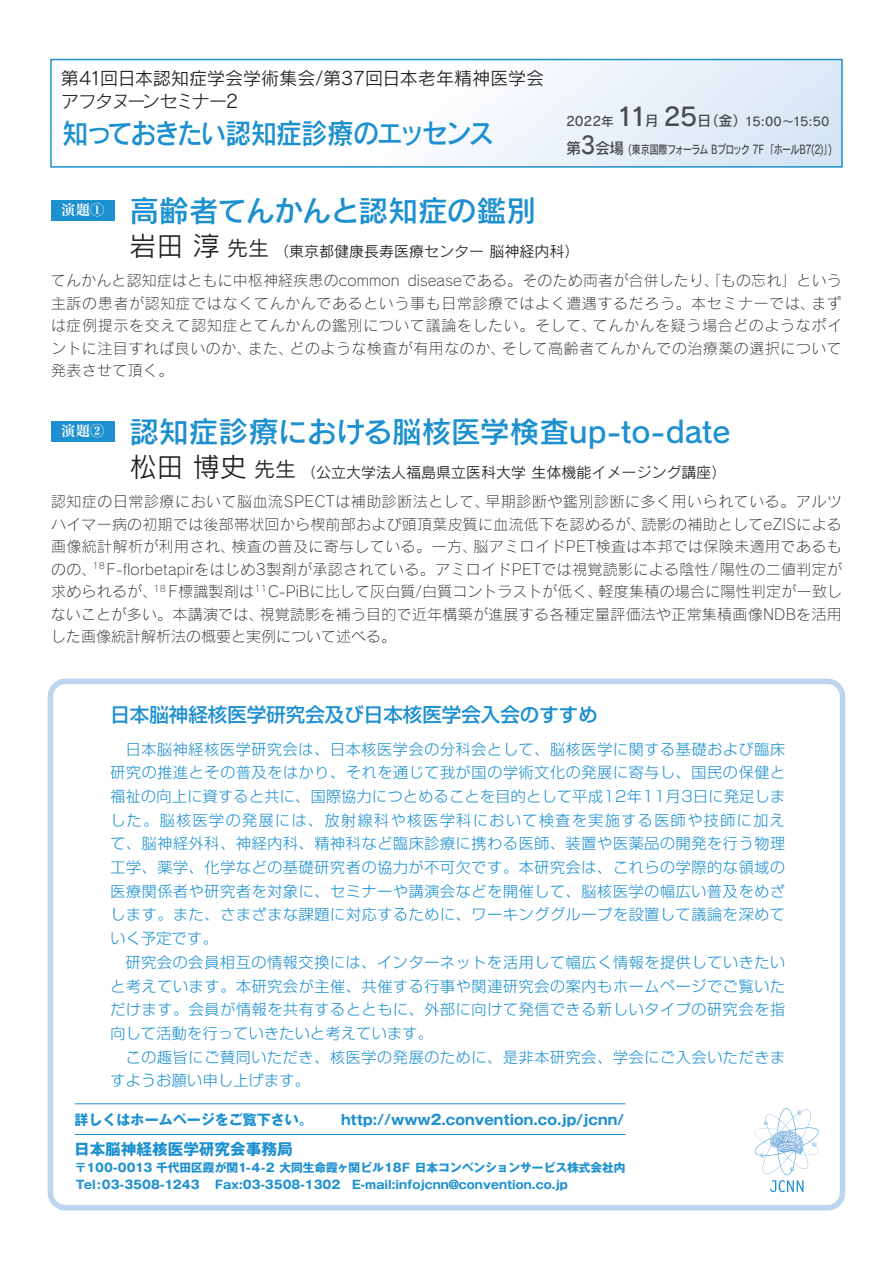
<style>
.page{position:relative;width:893px;height:1263px;background:#fff}
.page>*{position:absolute;margin:0;border:0;box-sizing:border-box;transform-origin:0 0}
.t1{font:30px "Rodin Pro DB";letter-spacing:-.015em;color:#1d90d0}
.t2{font:28.5px "Rodin Pro DB";letter-spacing:-.105em;color:#1d90d0;scale:.92 1}
.t3{font:500 19.5px "Shin Go";color:#1d90d0}
.t4{font:18px/22.5px "Rodin Pro M";letter-spacing:-.015em;color:#231f20}
.t5{font:700 15.6px "Gothic MB101";color:#1d90d0}
.t6{font:15px/22.5px "Rodin Pro L";letter-spacing:.02em;color:#231f20;text-align:justify}
.t7{font:300 15px/23.7px "Shin Go";letter-spacing:.045em;color:#1d90d0;text-align:justify}
.t8{font:15px "Rodin Pro M";color:#231f20}
.t9{font:700 expanded 14.25px "Ryumin Pr 6";letter-spacing:.025em;color:#fff}
.t10{font:700 14.1px "Gothic MB101";color:#1d90d0}
.t11{font:12px "Rodin Pro DB";letter-spacing:-.065em;color:#4b4c4d;scale:.75 1}
.t12{font:12px "Rodin Pro DB";letter-spacing:-.065em;color:#4b4c4d}
.t13{font:700 11.7px/17px "Gothic MB101";color:#1d90d0}
.s1{font-size:12.75px}
.s2{font-size:24.9px}
.s3{font-size:14.25px}
.s4{font-size:15.75px}
.s5{font-size:23.7px}
.s6{font-size:27px}
.s7{font-size:21px}
</style>
<div class="page">
<div style="left:48px;top:679px;width:797px;height:531px;border:6px solid #bcd4ee;border-radius:15px"></div>
<svg style="left:754px;top:1108px;width:65px;height:84px"></svg>
<hr style="left:75px;top:1134px;width:550px;height:1px;background:#1d90d0">
<hr style="left:75px;top:1103px;width:550px;height:1px;background:#1d90d0">
<div style="left:51px;top:60px;width:791px;height:107px;background:linear-gradient(to right,#fff,#dfeaf6)"></div>
<div style="left:50px;top:59px;width:793px;height:109px;border:2px solid #1d90d0"></div>
<div style="left:51px;top:200px;width:64px;height:21px;background:#1d90d0"></div>
<div style="left:51px;top:421px;width:64px;height:20px;background:#1d90d0"></div>
<p class="t4" style="left:61px;top:66px;width:485px">第41回日本認知症学会学術集会/第37回日本老年精神医学会アフタヌーンセミナー2</p>
<h2 class="t2" style="left:62px;top:114px;width:471px">知っておきたい認知症診療のエッセンス</h2>
<p class="t9" style="left:61px;top:199px;width:45px">演題①</p>
<h1 class="t1" style="left:129px;top:191px;width:408px">高齢者てんかんと認知症の鑑別</h1>
<p class="t12" style="left:566px;top:114px;width:265px"><span class="s1">2022年</span> <span class="s2">11</span><span class="s3">月</span> <span class="s2">25</span><span class="s3">日（金）</span>15:00～15:50</p>
<p class="t11" style="left:566px;top:141px;width:357px"><span class="s4">第</span><span class="s5">3</span><span class="s4">会場</span> (東京国際フォーラム Bブロック 7F 「ホールB7(2)」)</p>
<p class="t8" style="left:129px;top:241px;width:451px"><span class="s6">岩田 淳</span> <span class="s7">先生</span>（東京都健康長寿医療センター 脳神経内科）</p>
<p class="t6" style="left:51px;top:269px;width:792px">てんかんと認知症はともに中枢神経疾患のcommon diseaseである。そのため両者が合併したり、「もの忘れ」という主訴の患者が認知症ではなくてんかんであるという事も日常診療ではよく遭遇するだろう。本セミナーでは、まずは症例提示を交えて認知症とてんかんの鑑別について議論をしたい。そして、てんかんを疑う場合どのようなポイントに注目すれば良いのか、また、どのような検査が有用なのか、そして高齢者てんかんでの治療薬の選択について発表させて頂く。</p>
<p class="t9" style="left:61px;top:419px;width:45px">演題②</p>
<h1 class="t1" style="left:129px;top:412px;width:602px">認知症診療における脳核医学検査up-to-date</h1>
<p class="t8" style="left:129px;top:462px;width:598px"><span class="s6">松田 博史</span> <span class="s7">先生</span>（公立大学法人福島県立医科大学 生体機能イメージング講座）</p>
<p class="t6" style="left:51px;top:490px;width:793px">認知症の日常診療において脳血流SPECTは補助診断法として、早期診断や鑑別診断に多く用いられている。アルツハイマー病の初期では後部帯状回から楔前部および頭頂葉皮質に血流低下を認めるが、読影の補助としてeZISによる画像統計解析が利用され、検査の普及に寄与している。一方、脳アミロイドPET検査は本邦では保険未適用であるものの、<sup>18</sup> F-florbetapirをはじめ3製剤が承認されている。アミロイドPETでは視覚読影による陰性/陽性の二値判定が求められるが、<sup>18</sup> F標識製剤は<sup>11</sup>C-PiBに比して灰白質/白質コントラストが低く、軽度集積の場合に陽性判定が一致しないことが多い。本講演では、視覚読影を補う目的で近年構築が進展する各種定量評価法や正常集積画像NDBを活用した画像統計解析法の概要と実例について述べる。</p>
<h3 class="t3" style="left:110px;top:701px;width:489px">日本脳神経核医学研究会及び日本核医学会入会のすすめ</h3>
<p class="t7" style="left:110px;top:736px;width:676px;text-indent:15px">日本脳神経核医学研究会は、日本核医学会の分科会として、脳核医学に関する基礎および臨床研究の推進とその普及をはかり、それを通じて我が国の学術文化の発展に寄与し、国民の保健と福祉の向上に資すると共に、国際協力につとめることを目的として平成12年11月3日に発足しました。脳核医学の発展には、放射線科や核医学科において検査を実施する医師や技師に加えて、脳神経外科、神経内科、精神科など臨床診療に携わる医師、装置や医薬品の開発を行う物理工学、薬学、化学などの基礎研究者の協力が不可欠です。本研究会は、これらの学際的な領域の医療関係者や研究者を対象に、セミナーや講演会などを開催して、脳核医学の幅広い普及をめざします。また、さまざまな課題に対応するために、ワーキンググループを設置して議論を深めていく予定です。</p>
<p class="t7" style="left:110px;top:950px;width:676px;text-indent:15px">研究会の会員相互の情報交換には、インターネットを活用して幅広く情報を提供していきたいと考えています。本研究会が主催、共催する行事や関連研究会の案内もホームページでご覧いただけます。会員が情報を共有するとともに、外部に向けて発信できる新しいタイプの研究会を指向して活動を行っていきたいと考えています。</p>
<p class="t7" style="left:110px;top:1044px;width:676px;text-indent:15px">この趣旨にご賛同いただき、核医学の発展のために、是非本研究会、学会にご入会いただきますようお願い申し上げます。</p>
<p class="t10" style="left:75px;top:1109px;width:551px">詳しくはホームページをご覧下さい。　　http://www2.convention.co.jp/jcnn/</p>
<p class="t5" style="left:74px;top:1138px;width:220px">日本脳神経核医学研究会事務局</p>
<p class="t13" style="left:75px;top:1158px;width:552px">〒100-0013 千代田区霞が関1-4-2 大同生命霞ヶ関ビル18F 日本コンベンションサービス株式会社内<br>Tel:03-3508-1243 　Fax:03-3508-1302　E-mail:infojcnn@convention.co.jp</p>
</div>
